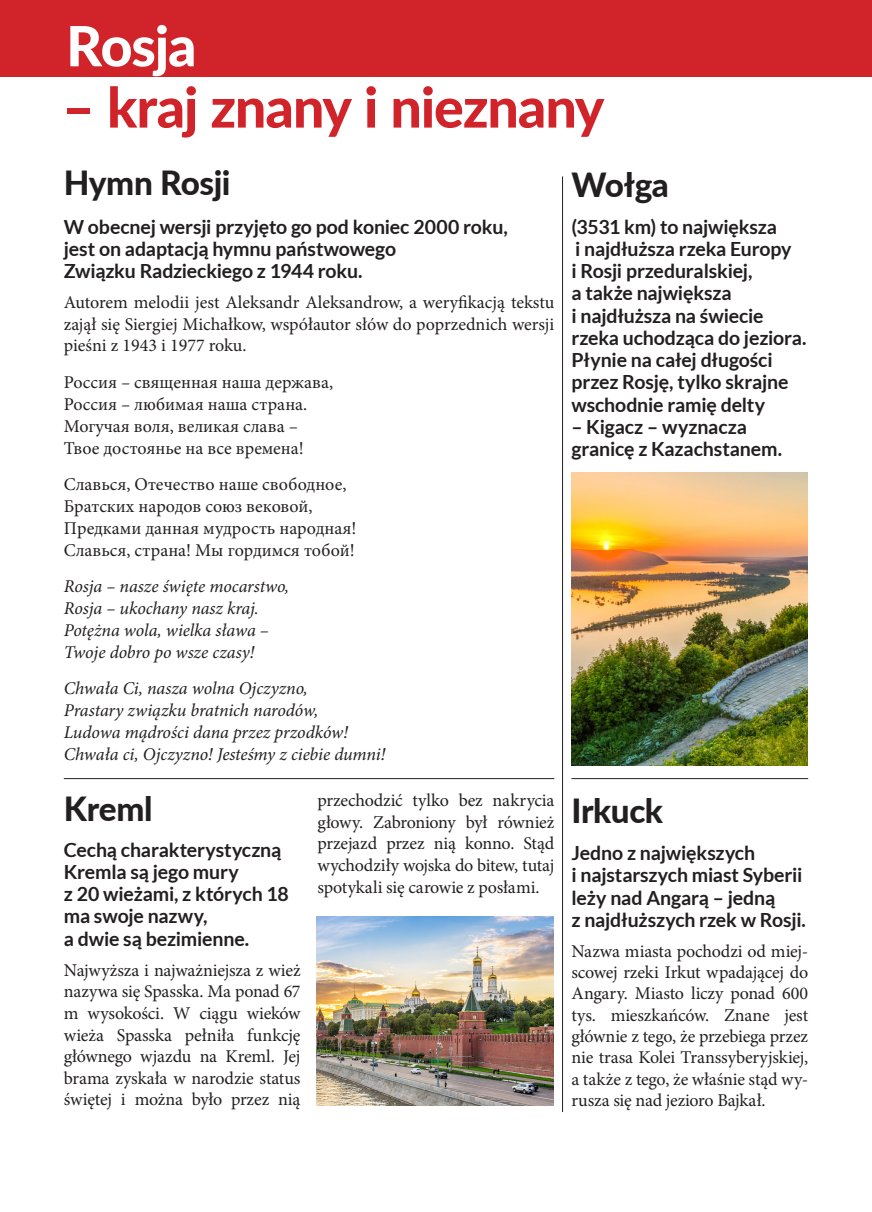
<style>
.page{position:relative;width:872px;height:1212px;background:#fff}
.page>*{position:absolute;margin:0;border:0;box-sizing:border-box;transform-origin:0 0}
.t1{font:800 55.5px "Lato";letter-spacing:-.02em;color:#d1232a}
.t2{font:800 55.5px "Lato";letter-spacing:-.02em;color:#fff}
.t3{font:800 33.3px "Lato";letter-spacing:-.015em;color:#231f20}
.t4{font:700 19.5px/22.2px "Lato";letter-spacing:-.01em;color:#231f20}
.t5{font:18px/21.6px "Minion Pro";color:#231f20;text-align:justify}
.t6{font:italic 18px/22px "Minion Pro";letter-spacing:-.005em;color:#231f20}
.s1{font-style:italic}
</style>
<div class="page">
<div style="left:0;top:0;width:872px;height:77px;background:#d1232a"></div>
<img style="left:571px;top:473px;width:236px;height:292px">
<hr style="left:562px;top:176px;width:1px;height:936px;background:#231f20">
<hr style="left:64px;top:778px;width:490px;height:1px;background:#231f20">
<hr style="left:571px;top:778px;width:237px;height:1px;background:#231f20">
<img style="left:316px;top:916px;width:237px;height:190px">
<h1 class="t2" style="left:66px;top:5px;width:132px">Rosja</h1>
<h1 class="t1" style="left:63px;top:66px;width:543px">– kraj znany i nieznany</h1>
<h2 class="t3" style="left:64px;top:159px;width:168px">Hymn Rosji</h2>
<p class="t4" style="left:64px;top:215px;width:445px">W obecnej wersji przyjęto go pod koniec 2000 roku, jest on adaptacją hymnu państwowego<br>Związku Radzieckiego z 1944 roku.</p>
<p class="t5" style="left:64px;top:292px;width:492px">Autorem melodii jest Aleksandr Aleksandrow, a weryfikacją tekstu zajął się Siergiej Michałkow, współautor słów do poprzednich wersji pieśni z 1943 i 1977 roku.</p>
<p class="t5" style="left:64px;top:371px;width:271px;line-height:22px;text-align:left">Россия <span class="s1">–</span> священная наша держава,<br>Россия <span class="s1">–</span> любимая наша страна.<br>Могучая воля, великая слава <span class="s1">–<br></span>Твое достоянье на все времена!</p>
<p class="t5" style="left:64px;top:473px;width:294px;line-height:22px;text-align:left">Славься, Отечество наше свободное, Братских народов союз вековой, Предками данная мудрость народная!<br>Славься, страна! Мы гордимся тобой!</p>
<p class="t6" style="left:64px;top:575px;width:227px">Rosja – nasze święte mocarstwo,<br>Rosja – ukochany nasz kraj.<br>Potężna wola, wielka sława –<br>Twoje dobro po wsze czasy!</p>
<p class="t6" style="left:64px;top:677px;width:323px">Chwała Ci, nasza wolna Ojczyzno,<br>Prastary związku bratnich narodów,<br>Ludowa mądrości dana przez przodków!<br>Chwała ci, Ojczyzno! Jesteśmy z ciebie dumni!</p>
<h2 class="t3" style="left:571px;top:160px;width:99px">Wołga</h2>
<p class="t4" style="left:571px;top:215px;width:236px">(3531 km) to największa<br>i najdłuższa rzeka Europy<br>i Rosji przeduralskiej,<br>a także największa<br>i najdłuższa na świecie rzeka uchodząca do jeziora.<br>Płynie na całej długości przez Rosję, tylko skrajne wschodnie ramię delty</p>
<p class="t4" style="left:571px;top:415px;width:212px">– Kigacz – wyznacza granicę z Kazachstanem.</p>
<h2 class="t3" style="left:64px;top:784px;width:90px">Kreml</h2>
<p class="t4" style="left:64px;top:838px;width:226px">Cechą charakterystyczną<br>Kremla są jego mury<br>z 20 wieżami, z których 18 ma swoje nazwy,<br>a dwie są bezimienne.</p>
<p class="t5" style="left:64px;top:959px;width:238px">Najwyższa i najważniejsza z wież nazywa się Spasska. Ma ponad 67 m wysokości. W ciągu wieków wieża Spasska pełniła funkcję głównego wjazdu na Kreml. Jej brama zyskała w narodzie status świętej i można było przez nią</p>
<p class="t5" style="left:317px;top:790px;width:238px">przechodzić tylko bez nakrycia głowy. Zabroniony był również przejazd przez nią konno. Stąd wychodziły wojska do bitew, tutaj spotykali się carowie z posłami.</p>
<h2 class="t3" style="left:571px;top:786px;width:93px">Irkuck</h2>
<p class="t4" style="left:571px;top:842px;width:236px">Jedno z największych<br>i najstarszych miast Syberii leży nad Angarą – jedną<br>z najdłuższych rzek w Rosji.</p>
<p class="t5" style="left:571px;top:940px;width:238px">Nazwa miasta pochodzi od miej&shy;scowej rzeki Irkut wpadającej do Angary. Miasto liczy ponad 600 tys. mieszkańców. Znane jest głównie z tego, że przebiega przez nie trasa Kolei Transsyberyjskiej, a także z tego, że właśnie stąd wy&shy;rusza się nad jezioro Bajkał.</p>
</div>
